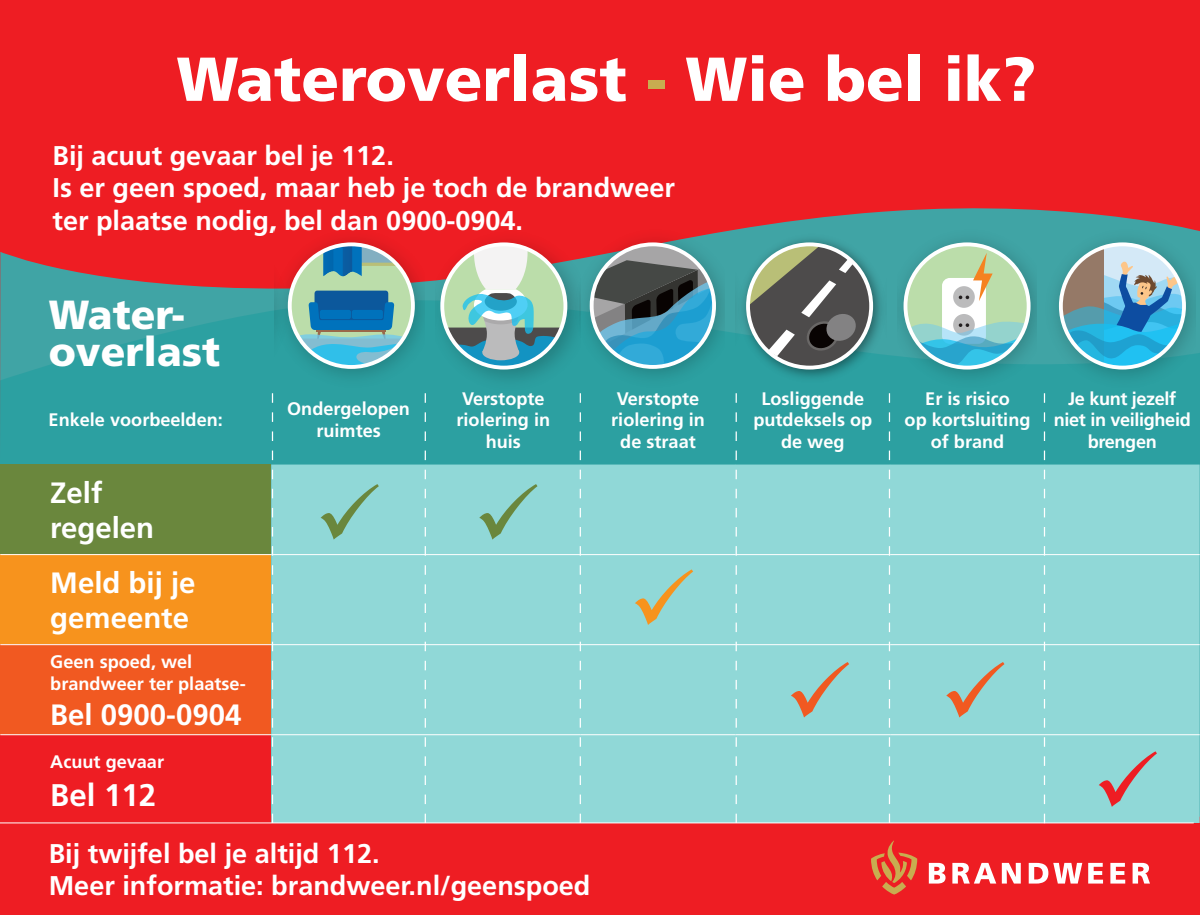
<style>
.page{position:relative;width:1200px;height:915px;background:#fff}
.page>*{position:absolute;margin:0;border:0;box-sizing:border-box;transform-origin:0 0}
.t1{font:900 61.88px "Frutiger LT Std";color:#fff}
.t2{font:900 40.62px "Frutiger LT Std";color:#fff}
.t3{font:700 31.25px "Frutiger LT Std";color:#fff}
.t4{font:700 29.38px "Frutiger LT Std";color:#fff}
.t5{font:700 27.06px "Frutiger LT Std";color:#fff}
.t6{font:700 18.12px "Frutiger LT Std";color:#fff}
.t7{font:700 18.12px "Frutiger LT Std";letter-spacing:-.02em;color:#fff}
.s1{color:#c8ad50}
</style>
<div class="page">
<div style="left:0;top:0;width:1200px;height:914px;background:#ee1d23"></div>
<svg style="left:0;top:208px;width:1200px;height:92px"></svg>
<svg style="left:0;top:300px;width:1200px;height:164px;background:#2ea0a1"></svg>
<div style="left:0;top:464px;width:271px;height:90px;background:#6a873d"></div>
<div style="left:271px;top:464px;width:929px;height:359px;background:#90d8d7"></div>
<div style="left:0;top:554px;width:271px;height:90px;background:#f7931d"></div>
<div style="left:0;top:644px;width:271px;height:90px;background:#f15921"></div>
<hr style="left:0;top:554px;width:271px;height:1px;background:#fff">
<hr style="left:271px;top:554px;width:155px;height:1px;background:#fff">
<hr style="left:426px;top:554px;width:155px;height:1px;background:#fff">
<hr style="left:581px;top:554px;width:154px;height:1px;background:#fff">
<hr style="left:735px;top:554px;width:155px;height:1px;background:#fff">
<hr style="left:890px;top:554px;width:155px;height:1px;background:#fff">
<hr style="left:1045px;top:554px;width:155px;height:1px;background:#fff">
<hr style="left:0;top:644px;width:271px;height:1px;background:#fff">
<hr style="left:271px;top:644px;width:155px;height:1px;background:#fff">
<hr style="left:426px;top:644px;width:155px;height:1px;background:#fff">
<hr style="left:581px;top:644px;width:154px;height:1px;background:#fff">
<hr style="left:735px;top:644px;width:155px;height:1px;background:#fff">
<hr style="left:890px;top:644px;width:155px;height:1px;background:#fff">
<hr style="left:1045px;top:644px;width:155px;height:1px;background:#fff">
<hr style="left:0;top:734px;width:271px;height:1px;background:#fff">
<hr style="left:271px;top:734px;width:155px;height:1px;background:#fff">
<hr style="left:426px;top:734px;width:155px;height:1px;background:#fff">
<hr style="left:581px;top:734px;width:154px;height:1px;background:#fff">
<hr style="left:735px;top:734px;width:155px;height:1px;background:#fff">
<hr style="left:890px;top:734px;width:155px;height:1px;background:#fff">
<hr style="left:1045px;top:734px;width:155px;height:1px;background:#fff">
<img style="left:1045px;top:220px;width:141px;height:177px">
<div style="left:1061px;top:244px;width:123px;height:123px;background:#d4e9f7;border-radius:50%"></div>
<svg style="left:1061px;top:244px;width:43px;height:120px"></svg>
<svg style="left:1062px;top:259px;width:123px;height:109px;background:#63a9bf"></svg>
<div style="left:1059px;top:242px;width:127px;height:127px;border:4px solid #fff;border-radius:50%"></div>
<img style="left:1186px;top:220px;width:10px;height:177px">
<svg style="left:1099px;top:751px;width:58px;height:55px"></svg>
<svg style="left:791px;top:662px;width:58px;height:55px;background:#a1c0b5"></svg>
<svg style="left:946px;top:662px;width:58px;height:55px;background:#a1c0b5"></svg>
<svg style="left:635px;top:569px;width:58px;height:56px;background:#a2cbb5"></svg>
<svg style="left:479px;top:484px;width:59px;height:55px;background:#89c9bb"></svg>
<svg style="left:272px;top:393px;width:1px;height:429px"></svg>
<svg style="left:425px;top:393px;width:1px;height:429px"></svg>
<svg style="left:580px;top:400px;width:1px;height:422px"></svg>
<svg style="left:736px;top:397px;width:1px;height:425px"></svg>
<svg style="left:889px;top:393px;width:1px;height:429px"></svg>
<svg style="left:929px;top:862px;width:17px;height:21px"></svg>
<svg style="left:952px;top:862px;width:44px;height:21px"></svg>
<svg style="left:1002px;top:862px;width:19px;height:21px"></svg>
<svg style="left:1029px;top:862px;width:53px;height:21px"></svg>
<svg style="left:1088px;top:862px;width:15px;height:21px"></svg>
<svg style="left:1110px;top:862px;width:15px;height:21px"></svg>
<svg style="left:1133px;top:862px;width:17px;height:21px"></svg>
<svg style="left:871px;top:840px;width:46px;height:54px"></svg>
<svg style="left:1044px;top:393px;width:1px;height:429px"></svg>
<svg style="left:321px;top:484px;width:58px;height:55px;background:#88c9ba"></svg>
<hr style="left:0;top:822px;width:1194px;height:1px;background:#fff">
<img style="left:897px;top:220px;width:140px;height:177px">
<div style="left:905px;top:244px;width:124px;height:123px;background:#bda;border-radius:50%"></div>
<div style="left:942px;top:278px;width:44px;height:66px;background:#fff;border-radius:8px"></div>
<div style="left:953px;top:286px;width:22px;height:22px;background:#bbbbbc;border-radius:50%"></div>
<div style="left:953px;top:314px;width:22px;height:21px;background:#bbbbbc;border-radius:50%"></div>
<svg style="left:959px;top:253px;width:34px;height:48px"></svg>
<svg style="left:910px;top:321px;width:117px;height:46px;background:#73c0cb"></svg>
<div style="left:904px;top:242px;width:127px;height:127px;border:4px solid #fff;border-radius:50%"></div>
<img style="left:754px;top:230px;width:118px;height:157px">
<svg style="left:754px;top:245px;width:117px;height:122px;background:#66746e"></svg>
<div style="left:746px;top:242px;width:127px;height:127px;border:4px solid #fff;border-radius:50%"></div>
<img style="left:872px;top:220px;width:14px;height:176px">
<img style="left:736px;top:220px;width:18px;height:177px">
<img style="left:719px;top:396px;width:6px;height:4px">
<img style="left:567px;top:220px;width:158px;height:176px">
<svg style="left:588px;top:240px;width:130px;height:131px;background:#598895"></svg>
<img style="left:436px;top:223px;width:145px;height:177px">
<svg style="left:446px;top:244px;width:119px;height:123px;background:#9eb7b0"></svg>
<div style="left:440px;top:242px;width:127px;height:127px;border:4px solid #fff;border-radius:50%"></div>
<img style="left:436px;top:220px;width:10px;height:176px">
<img style="left:275px;top:396px;width:22px;height:4px">
<img style="left:275px;top:220px;width:150px;height:176px">
<div style="left:290px;top:244px;width:123px;height:123px;background:#bda;border-radius:50%"></div>
<svg style="left:323px;top:244px;width:75px;height:32px"></svg>
<svg style="left:298px;top:290px;width:107px;height:77px"></svg>
<div style="left:288px;top:242px;width:127px;height:127px;border:4px solid #fff;border-radius:50%"></div>
<p class="t1" style="left:177px;top:42px;width:861px">Wateroverlast <span class="s1">-</span> Wie bel ik?</p>
<p class="t5" style="left:52px;top:139px;width:343px">Bij acuut gevaar bel je 112.</p>
<p class="t5" style="left:52px;top:172px;width:624px">Is er geen spoed, maar heb je toch de brandweer</p>
<p class="t5" style="left:52px;top:204px;width:472px">ter plaatse nodig, bel dan 0900-0904.</p>
<p class="t2" style="left:49px;top:290px;width:138px">Water-</p>
<p class="t2" style="left:49px;top:327px;width:173px">overlast</p>
<p class="t6" style="left:49px;top:409px;width:176px">Enkele voorbeelden:</p>
<p class="t4" style="left:50px;top:475px;width:54px">Zelf</p>
<p class="t4" style="left:50px;top:510px;width:105px">regelen</p>
<p class="t4" style="left:50px;top:565px;width:147px">Meld bij je</p>
<p class="t4" style="left:50px;top:600px;width:140px">gemeente</p>
<p class="t6" style="left:50px;top:651px;width:144px">Geen spoed, wel</p>
<p class="t6" style="left:50px;top:672px;width:197px">brandweer ter plaatse-</p>
<p class="t4" style="left:50px;top:697px;width:193px">Bel 0900-0904</p>
<p class="t6" style="left:50px;top:751px;width:115px">Acuut gevaar</p>
<p class="t3" style="left:50px;top:776px;width:107px">Bel 112</p>
<p class="t6" style="left:287px;top:398px;width:124px">Ondergelopen</p>
<p class="t6" style="left:316px;top:420px;width:66px">ruimtes</p>
<p class="t6" style="left:462px;top:387px;width:84px">Verstopte</p>
<p class="t6" style="left:457px;top:409px;width:95px">riolering in</p>
<p class="t6" style="left:486px;top:431px;width:37px">huis</p>
<p class="t5" style="left:49px;top:837px;width:332px">Bij twijfel bel je altijd 112.</p>
<p class="t5" style="left:49px;top:869px;width:543px">Meer informatie: brandweer.nl/geenspoed</p>
<p class="t6" style="left:617px;top:387px;width:84px">Verstopte</p>
<p class="t6" style="left:611px;top:409px;width:95px">riolering in</p>
<p class="t6" style="left:620px;top:431px;width:77px">de straat</p>
<p class="t6" style="left:761px;top:387px;width:104px">Losliggende</p>
<p class="t6" style="left:753px;top:409px;width:120px">putdeksels op</p>
<p class="t6" style="left:781px;top:431px;width:65px">de weg</p>
<p class="t6" style="left:925px;top:387px;width:86px">Er is risico</p>
<p class="t6" style="left:905px;top:409px;width:127px">op kortsluiting</p>
<p class="t6" style="left:931px;top:431px;width:75px">of brand</p>
<p class="t7" style="left:1068px;top:387px;width:110px">Je kunt jezelf</p>
<p class="t7" style="left:1054px;top:409px;width:138px">niet in veiligheid</p>
<p class="t7" style="left:1088px;top:431px;width:71px">brengen</p>
</div>
